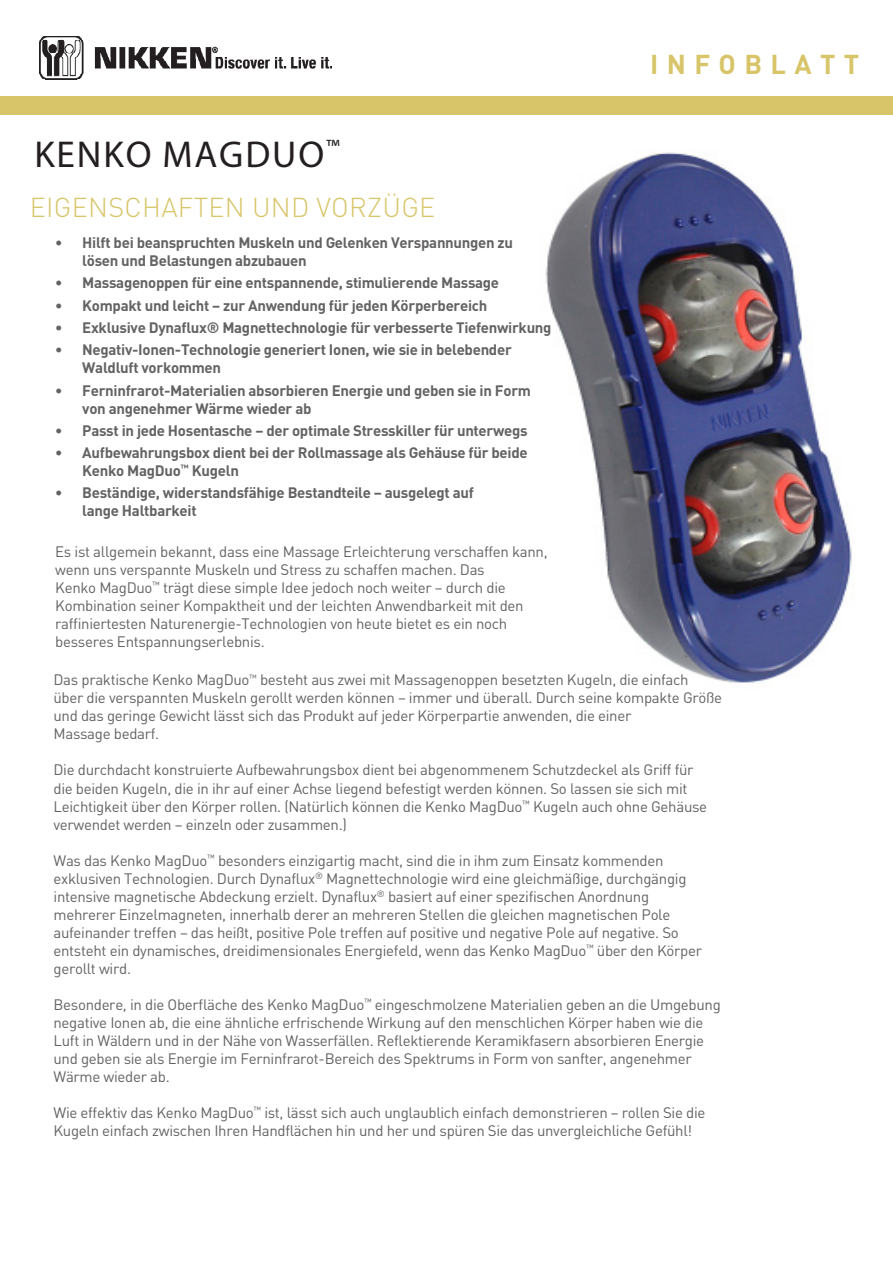
<style>
.page{position:relative;width:893px;height:1263px;background:#fff}
.page>*{position:absolute;margin:0;border:0;box-sizing:border-box;transform-origin:0 0}
.t1{font:37.5px "Myriad Pro";letter-spacing:.05em;color:#231f20}
._2_Sub_header{font:300 27px "DIN Pro";letter-spacing:.01em;color:#d8c569}
.t2{font:700 27px "DIN Pro";letter-spacing:.31em;color:#d8c569}
._3_Body{font:15px/18px "DIN Pro";letter-spacing:-.02em;color:#646262}
.t3{font:700 15px/18px "DIN Pro";letter-spacing:-.02em;color:#646262}
</style>
<div class="page">
<img style="left:545px;top:152px;width:307px;height:531px">
<img style="left:39px;top:36px;width:293px;height:44px">
<div style="left:0;top:96px;width:893px;height:19px;background:#d8c569"></div>
<h2 class="t2" style="left:650px;top:46px;width:211px">INFOBLATT</h2>
<h1 class="t1" style="left:34px;top:131px;width:307px">KENKO MAGDUO<sup>™</sup></h1>
<p class="_2_Sub_header" style="left:30px;top:189px;width:407px">EIGENSCHAFTEN UND VORZÜGE</p>
<p class="t3" style="left:82px;top:233px;width:432px;text-indent:-27px">• Hilft bei beanspruchten Muskeln und Gelenken Verspannungen zu lösen und Belastungen abzubauen</p>
<p class="t3" style="left:55px;top:273px;width:445px">• Massagenoppen für eine entspannende, stimulierende Massage</p>
<p class="t3" style="left:55px;top:296px;width:433px">• Kompakt und leicht – zur Anwendung für jeden Körperbereich</p>
<p class="t3" style="left:55px;top:318px;width:498px">• Exklusive Dynaflux® Magnettechnologie für verbesserte Tiefenwirkung</p>
<p class="t3" style="left:82px;top:340px;width:431px;text-indent:-27px">• Negativ-Ionen-Technologie generiert Ionen, wie sie in belebender<br>Waldluft vorkommen</p>
<p class="t3" style="left:82px;top:380px;width:450px;text-indent:-27px">• Ferninfrarot-Materialien absorbieren Energie und geben sie in Form von angenehmer Wärme wieder ab</p>
<p class="t3" style="left:55px;top:421px;width:474px">• Passt in jede Hosentasche – der optimale Stresskiller für unterwegs</p>
<p class="t3" style="left:82px;top:443px;width:447px;text-indent:-27px">• Aufbewahrungsbox dient bei der Rollmassage als Gehäuse für beide<br>Kenko MagDuo<sup>™</sup> Kugeln</p>
<p class="t3" style="left:82px;top:483px;width:393px;text-indent:-27px">• Beständige, widerstandsfähige Bestandteile – ausgelegt auf lange Haltbarkeit</p>
<p class="_3_Body" style="left:55px;top:541px;width:494px">Es ist allgemein bekannt, dass eine Massage Erleichterung verschaffen kann, wenn uns verspannte Muskeln und Stress zu schaffen machen. Das<br>Kenko MagDuo<sup>™</sup> trägt diese simple Idee jedoch noch weiter – durch die Kombination seiner Kompaktheit und der leichten Anwendbarkeit mit den raffiniertesten Naturenergie-Technologien von heute bietet es ein noch besseres Entspannungserlebnis.</p>
<p class="_3_Body" style="left:54px;top:670px;width:670px">Das praktische Kenko MagDuo<sup>™</sup> besteht aus zwei mit Massagenoppen besetzten Kugeln, die einfach über die verspannten Muskeln gerollt werden können – immer und überall. Durch seine kompakte Größe und das geringe Gewicht lässt sich das Produkt auf jeder Körperpartie anwenden, die einer<br>Massage bedarf.</p>
<p class="_3_Body" style="left:54px;top:760px;width:655px">Die durchdacht konstruierte Aufbewahrungsbox dient bei abgenommenem Schutzdeckel als Griff für die beiden Kugeln, die in ihr auf einer Achse liegend befestigt werden können. So lassen sie sich mit Leichtigkeit über den Körper rollen. (Natürlich können die Kenko MagDuo<sup>™</sup> Kugeln auch ohne Gehäuse verwendet werden – einzeln oder zusammen.)</p>
<p class="_3_Body" style="left:54px;top:850px;width:634px">Was das Kenko MagDuo<sup>™</sup> besonders einzigartig macht, sind die in ihm zum Einsatz kommenden exklusiven Technologien. Durch Dynaflux<sup>®</sup> Magnettechnologie wird eine gleichmäßige, durchgängig intensive magnetische Abdeckung erzielt. Dynaflux<sup>®</sup> basiert auf einer spezifischen Anordnung</p>
<p class="_3_Body" style="left:54px;top:904px;width:650px">mehrerer Einzelmagneten, innerhalb derer an mehreren Stellen die gleichen magnetischen Pole aufeinander treffen – das heißt, positive Pole treffen auf positive und negative Pole auf negative. So entsteht ein dynamisches, dreidimensionales Energiefeld, wenn das Kenko MagDuo<sup>™</sup> über den Körper gerollt wird.</p>
<p class="_3_Body" style="left:54px;top:994px;width:669px">Besondere, in die Oberfläche des Kenko MagDuo<sup>™</sup> eingeschmolzene Materialien geben an die Umgebung negative Ionen ab, die eine ähnliche erfrischende Wirkung auf den menschlichen Körper haben wie die Luft in Wäldern und in der Nähe von Wasserfällen. Reflektierende Keramikfasern absorbieren Energie und geben sie als Energie im Ferninfrarot-Bereich des Spektrums in Form von sanfter, angenehmer Wärme wieder ab.</p>
<p class="_3_Body" style="left:54px;top:1102px;width:653px">Wie effektiv das Kenko MagDuo<sup>™</sup> ist, lässt sich auch unglaublich einfach demonstrieren – rollen Sie die<br>Kugeln einfach zwischen Ihren Handflächen hin und her und spüren Sie das unvergleichliche Gefühl!</p>
</div>
